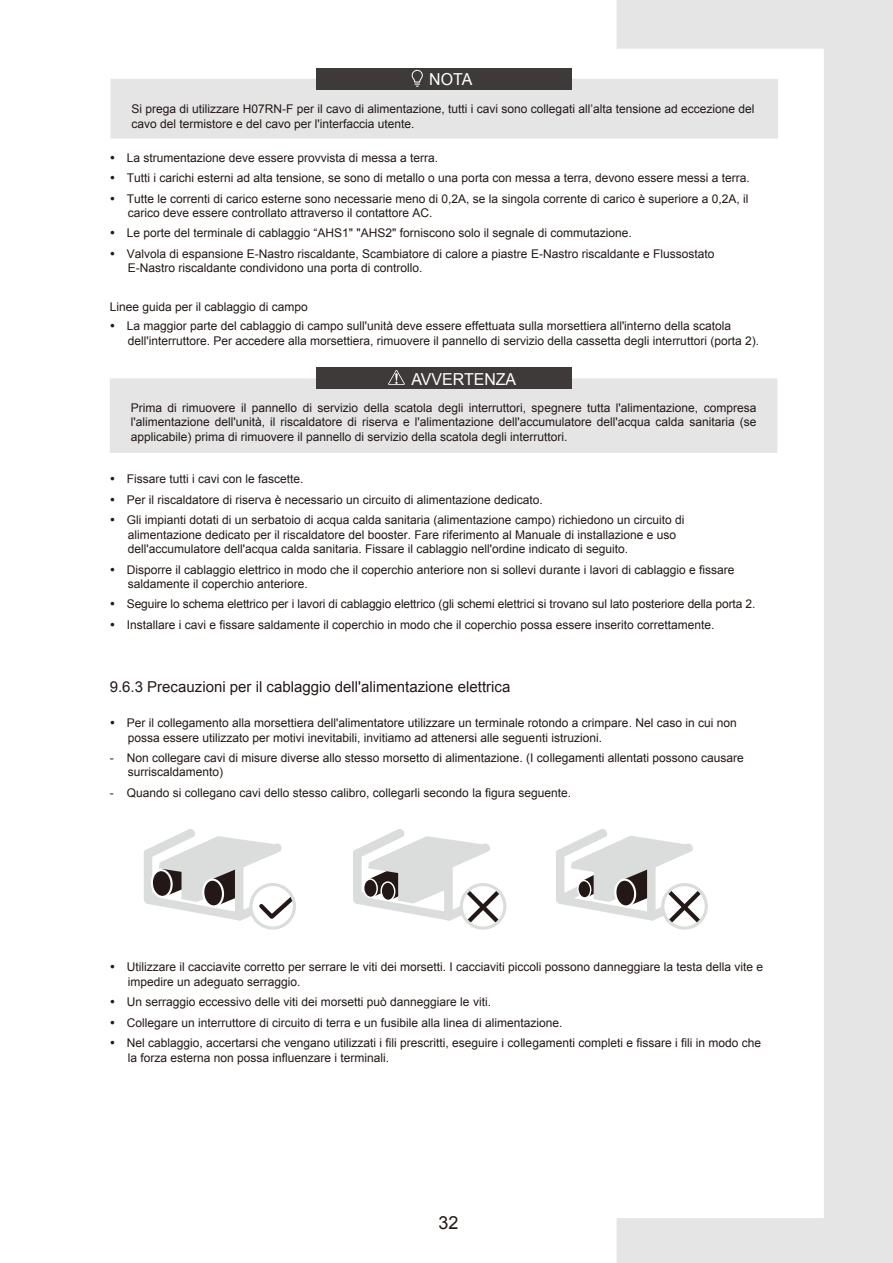
<style>
.page{position:relative;width:893px;height:1263px;background:#fff}
.page>*{position:absolute;margin:0;border:0;box-sizing:border-box;transform-origin:0 0}
.t1{font:18px "Arial";color:#231815}
.t2{font:16.5px "Arial";color:#fff}
.t3{font:15px "Arial";color:#231815}
.t4{font:12px/14.4px "Arial";color:#231815}
</style>
<div class="page">
<svg style="left:617px;top:0;width:276px;height:1262px"></svg>
<div style="left:317px;top:68px;width:255px;height:21px;background:#3e3a39"></div>
<svg style="left:111px;top:70px;width:667px;height:69px"></svg>
<svg style="left:617px;top:1262px;width:276px;height:1px"></svg>
<div style="left:110px;top:378px;width:667px;height:75px;background:#e5e5e6"></div>
<div style="left:316px;top:368px;width:255px;height:21px;background:#3e3a39"></div>
<svg style="left:388px;top:370px;width:17px;height:15px"></svg>
<div style="left:665px;top:884px;width:43px;height:44px;background:#f3f3f3;border-radius:50%"></div>
<svg style="left:251px;top:884px;width:43px;height:44px"></svg>
<svg style="left:144px;top:829px;width:150px;height:93px"></svg>
<div style="left:249px;top:883px;width:47px;height:47px;border:3px solid #dbdcdc;border-radius:50%"></div>
<svg style="left:353px;top:829px;width:152px;height:97px"></svg>
<div style="left:460px;top:883px;width:46px;height:47px;border:3px solid #dbdcdc;border-radius:50%"></div>
<svg style="left:556px;top:828px;width:150px;height:100px"></svg>
<div style="left:661px;top:883px;width:47px;height:47px;border:3px solid #dbdcdc;border-radius:50%"></div>
<h2 class="t2" style="left:429px;top:68px;width:45px">NOTA</h2>
<p class="t4" style="left:131px;top:102px;width:624px">Si prega di utilizzare H07RN-F per il cavo di alimentazione, tutti i cavi sono collegati all’alta tensione ad eccezione del cavo del termistore e del cavo per l'interfaccia utente.</p>
<p class="t4" style="left:110px;top:150px;width:330px">• La strumentazione deve essere provvista di messa a terra.</p>
<p class="t4" style="left:110px;top:171px;width:641px">• Tutti i carichi esterni ad alta tensione, se sono di metallo o una porta con messa a terra, devono essere messi a terra.</p>
<p class="t4" style="left:128px;top:191px;width:622px;text-indent:-18px">• Tutte le correnti di carico esterne sono necessarie meno di 0,2A, se la singola corrente di carico è superiore a 0,2A, il carico deve essere controllato attraverso il contattore AC.</p>
<p class="t4" style="left:110px;top:226px;width:523px">• Le porte del terminale di cablaggio “AHS1" "AHS2" forniscono solo il segnale di commutazione.</p>
<p class="t4" style="left:128px;top:246px;width:588px;text-indent:-18px">• Valvola di espansione E-Nastro riscaldante, Scambiatore di calore a piastre E-Nastro riscaldante e Flussostato<br>E-Nastro riscaldante condividono una porta di controllo.</p>
<p class="t4" style="left:110px;top:300px;width:200px">Linee guida per il cablaggio di campo</p>
<p class="t4" style="left:128px;top:319px;width:633px;text-indent:-18px">• La maggior parte del cablaggio di campo sull'unità deve essere effettuata sulla morsettiera all'interno della scatola dell'interruttore. Per accedere alla morsettiera, rimuovere il pannello di servizio della cassetta degli interruttori (porta 2).</p>
<h2 class="t2" style="left:411px;top:368px;width:106px">AVVERTENZA</h2>
<p class="t4" style="left:131px;top:401px;width:627px;text-align:justify">Prima di rimuovere il pannello di servizio della scatola degli interruttori, spegnere tutta l'alimentazione, compresa l'alimentazione dell'unità, il riscaldatore di riserva e l'alimentazione dell'accumulatore dell'acqua calda sanitaria (se applicabile) prima di rimuovere il pannello di servizio della scatola degli interruttori.</p>
<p class="t4" style="left:110px;top:472px;width:195px">• Fissare tutti i cavi con le fascette.</p>
<p class="t4" style="left:110px;top:493px;width:435px">• Per il riscaldatore di riserva è necessario un circuito di alimentazione dedicato.</p>
<p class="t4" style="left:128px;top:513px;width:558px;text-indent:-18px">• Gli impianti dotati di un serbatoio di acqua calda sanitaria (alimentazione campo) richiedono un circuito di alimentazione dedicato per il riscaldatore del booster. Fare riferimento al Manuale di installazione e uso dell'accumulatore dell'acqua calda sanitaria. Fissare il cablaggio nell'ordine indicato di seguito.</p>
<p class="t4" style="left:128px;top:562px;width:608px;text-indent:-18px">• Disporre il cablaggio elettrico in modo che il coperchio anteriore non si sollevi durante i lavori di cablaggio e fissare saldamente il coperchio anteriore.</p>
<p class="t4" style="left:110px;top:597px;width:647px">• Seguire lo schema elettrico per i lavori di cablaggio elettrico (gli schemi elettrici si trovano sul lato posteriore della porta 2.</p>
<p class="t4" style="left:110px;top:618px;width:606px">• Installare i cavi e fissare saldamente il coperchio in modo che il coperchio possa essere inserito correttamente.</p>
<p class="t3" style="left:110px;top:676px;width:402px">9.6.3 Precauzioni per il cablaggio dell'alimentazione elettrica</p>
<p class="t4" style="left:128px;top:716px;width:610px;text-indent:-18px">• Per il collegamento alla morsettiera dell'alimentatore utilizzare un terminale rotondo a crimpare. Nel caso in cui non possa essere utilizzato per motivi inevitabili, invitiamo ad attenersi alle seguenti istruzioni.</p>
<p class="t4" style="left:128px;top:751px;width:617px;text-indent:-18px">- Non collegare cavi di misure diverse allo stesso morsetto di alimentazione. (I collegamenti allentati possono causare surriscaldamento)</p>
<p class="t4" style="left:110px;top:785px;width:463px">- Quando si collegano cavi dello stesso calibro, collegarli secondo la figura seguente.</p>
<p class="t4" style="left:128px;top:960px;width:637px;text-indent:-18px">• Utilizzare il cacciavite corretto per serrare le viti dei morsetti. I cacciaviti piccoli possono danneggiare la testa della vite e impedire un adeguato serraggio.</p>
<p class="t4" style="left:110px;top:995px;width:383px">• Un serraggio eccessivo delle viti dei morsetti può danneggiare le viti.</p>
<p class="t4" style="left:110px;top:1015px;width:454px">• Collegare un interruttore di circuito di terra e un fusibile alla linea di alimentazione.</p>
<p class="t4" style="left:128px;top:1036px;width:635px;text-indent:-18px">• Nel cablaggio, accertarsi che vengano utilizzati i fili prescritti, eseguire i collegamenti completi e fissare i fili in modo che la forza esterna non possa influenzare i terminali.</p>
<h1 class="t1" style="left:438px;top:1210px;width:22px">32</h1>
</div>
